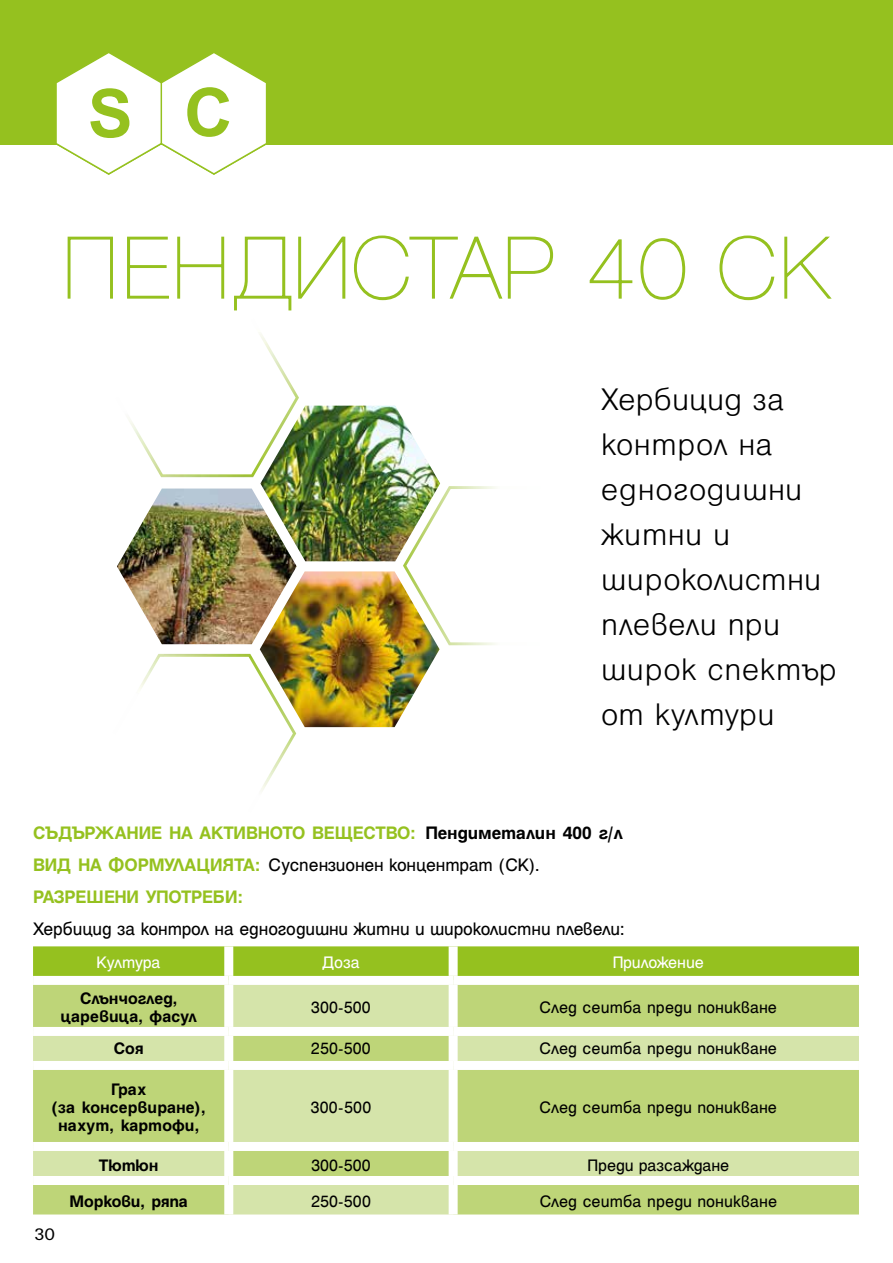
<style>
.page{position:relative;width:893px;height:1263px;background:#fff}
.page>*{position:absolute;margin:0;border:0;box-sizing:border-box;transform-origin:0 0}
.t1{font:300 33.75px/45px "Helen HS Bg";letter-spacing:.01em;color:#000}
.t2{font:19.5px "Helen Bg";letter-spacing:-.01em;color:#000}
.t3{font:700 19.5px "Helen HS Bg";color:#95c11f}
.t4{font:18px "Helen Bg";color:#000}
.t5{font:700 18px/18px "Helen HS Bg";color:#000;text-align:center}
.t6{font:18px "Helen Bg";letter-spacing:-.01em;color:#fff}
.t7{font:18px "Universum HS Bg";color:#000}
.s1{color:#000}
.s2{font-family:"Helen HS Bg";font-weight:700;color:#95c11f}
</style>
<div class="page">
<div style="left:0;top:0;width:893px;height:145px;background:#95c11f"></div>
<svg style="left:56px;top:53px;width:210px;height:122px"></svg>
<hr style="left:161px;top:82px;width:1px;height:63px;background:#95c11f">
<svg style="left:67px;top:236px;width:46px;height:63px"></svg>
<svg style="left:127px;top:236px;width:42px;height:63px"></svg>
<svg style="left:177px;top:236px;width:48px;height:63px"></svg>
<svg style="left:234px;top:236px;width:112px;height:75px"></svg>
<svg style="left:354px;top:235px;width:200px;height:66px"></svg>
<svg style="left:589px;top:239px;width:44px;height:60px"></svg>
<svg style="left:640px;top:238px;width:46px;height:62px"></svg>
<svg style="left:719px;top:235px;width:56px;height:66px"></svg>
<svg style="left:784px;top:236px;width:48px;height:63px"></svg>
<img style="left:260px;top:571px;width:180px;height:156px">
<img style="left:260px;top:406px;width:180px;height:155px">
<img style="left:117px;top:488px;width:180px;height:156px">
<img style="left:128px;top:333px;width:171px;height:144px">
<img style="left:403px;top:486px;width:93px;height:159px">
<img style="left:139px;top:654px;width:157px;height:138px">
<svg style="left:33px;top:946px;width:826px;height:30px;background:#96c222"></svg>
<svg style="left:33px;top:985px;width:826px;height:229px;background:#c6da8b"></svg>
<div style="left:224px;top:946px;width:9px;height:30px;background:#fff"></div>
<div style="left:449px;top:946px;width:9px;height:30px;background:#fff"></div>
<div style="left:224px;top:985px;width:9px;height:42px;background:#fff"></div>
<div style="left:449px;top:985px;width:9px;height:42px;background:#fff"></div>
<div style="left:224px;top:1036px;width:9px;height:25px;background:#fff"></div>
<div style="left:449px;top:1036px;width:9px;height:25px;background:#fff"></div>
<div style="left:224px;top:1070px;width:9px;height:72px;background:#fff"></div>
<div style="left:449px;top:1070px;width:9px;height:72px;background:#fff"></div>
<div style="left:224px;top:1151px;width:9px;height:25px;background:#fff"></div>
<div style="left:449px;top:1151px;width:9px;height:25px;background:#fff"></div>
<div style="left:224px;top:1185px;width:9px;height:29px;background:#fff"></div>
<div style="left:449px;top:1185px;width:9px;height:29px;background:#fff"></div>
<div style="left:33px;top:1027px;width:196px;height:9px;background:#fff"></div>
<div style="left:229px;top:1027px;width:224px;height:9px;background:#fff"></div>
<div style="left:453px;top:1027px;width:406px;height:9px;background:#fff"></div>
<div style="left:33px;top:1061px;width:196px;height:9px;background:#fff"></div>
<div style="left:229px;top:1061px;width:224px;height:9px;background:#fff"></div>
<div style="left:453px;top:1061px;width:406px;height:9px;background:#fff"></div>
<div style="left:33px;top:1142px;width:196px;height:9px;background:#fff"></div>
<div style="left:229px;top:1142px;width:224px;height:9px;background:#fff"></div>
<div style="left:453px;top:1142px;width:406px;height:9px;background:#fff"></div>
<div style="left:33px;top:1176px;width:196px;height:9px;background:#fff"></div>
<div style="left:229px;top:1176px;width:224px;height:9px;background:#fff"></div>
<div style="left:453px;top:1176px;width:406px;height:9px;background:#fff"></div>
<h1 class="t1" style="left:601px;top:378px;width:237px">Хербицид за контрол на едногодишни житни и широколистни плевели при широк спектър от култури</h1>
<p class="t3" style="left:33px;top:822px;width:591px">Съдържание на активното вещество: <span class="s1">Пендиметалин 400 г/л</span></p>
<p class="t2" style="left:33px;top:853px;width:508px"><span class="s2">Вид на формулацията:</span> Суспензионен концентрат (СК).</p>
<p class="t3" style="left:33px;top:886px;width:214px">Разрешени употреби:</p>
<p class="t2" style="left:33px;top:917px;width:593px">Хербицид за контрол на едногодишни житни и широколистни плевели:</p>
<p class="t6" style="left:97px;top:952px;width:66px">култура</p>
<p class="t6" style="left:322px;top:952px;width:39px">доза</p>
<p class="t6" style="left:613px;top:952px;width:93px">приложение</p>
<p class="t5" style="left:60px;top:989px;width:138px">Слънчоглед, царевица, фасул</p>
<p class="t4" style="left:311px;top:997px;width:61px">300-500</p>
<p class="t4" style="left:540px;top:997px;width:239px">След сеитба преди поникване</p>
<p class="t5" style="left:114px;top:1039px;width:31px">Соя</p>
<p class="t4" style="left:311px;top:1038px;width:61px">250-500</p>
<p class="t4" style="left:540px;top:1038px;width:239px">След сеитба преди поникване</p>
<p class="t5" style="left:52px;top:1080px;width:155px">Грах<br>(за консервиране), нахут, картофи,</p>
<p class="t4" style="left:310px;top:1097px;width:63px">300-500</p>
<p class="t4" style="left:540px;top:1097px;width:239px">След сеитба преди поникване</p>
<p class="t7" style="left:34px;top:1225px;width:23px">30</p>
<p class="t5" style="left:99px;top:1156px;width:61px">Тютюн</p>
<p class="t4" style="left:311px;top:1155px;width:61px">300-500</p>
<p class="t4" style="left:588px;top:1155px;width:143px">Преди разсаждане</p>
<p class="t5" style="left:70px;top:1192px;width:120px">Моркови, ряпа</p>
<p class="t4" style="left:311px;top:1191px;width:61px">250-500</p>
<p class="t4" style="left:540px;top:1191px;width:239px">След сеитба преди поникване</p>
</div>
